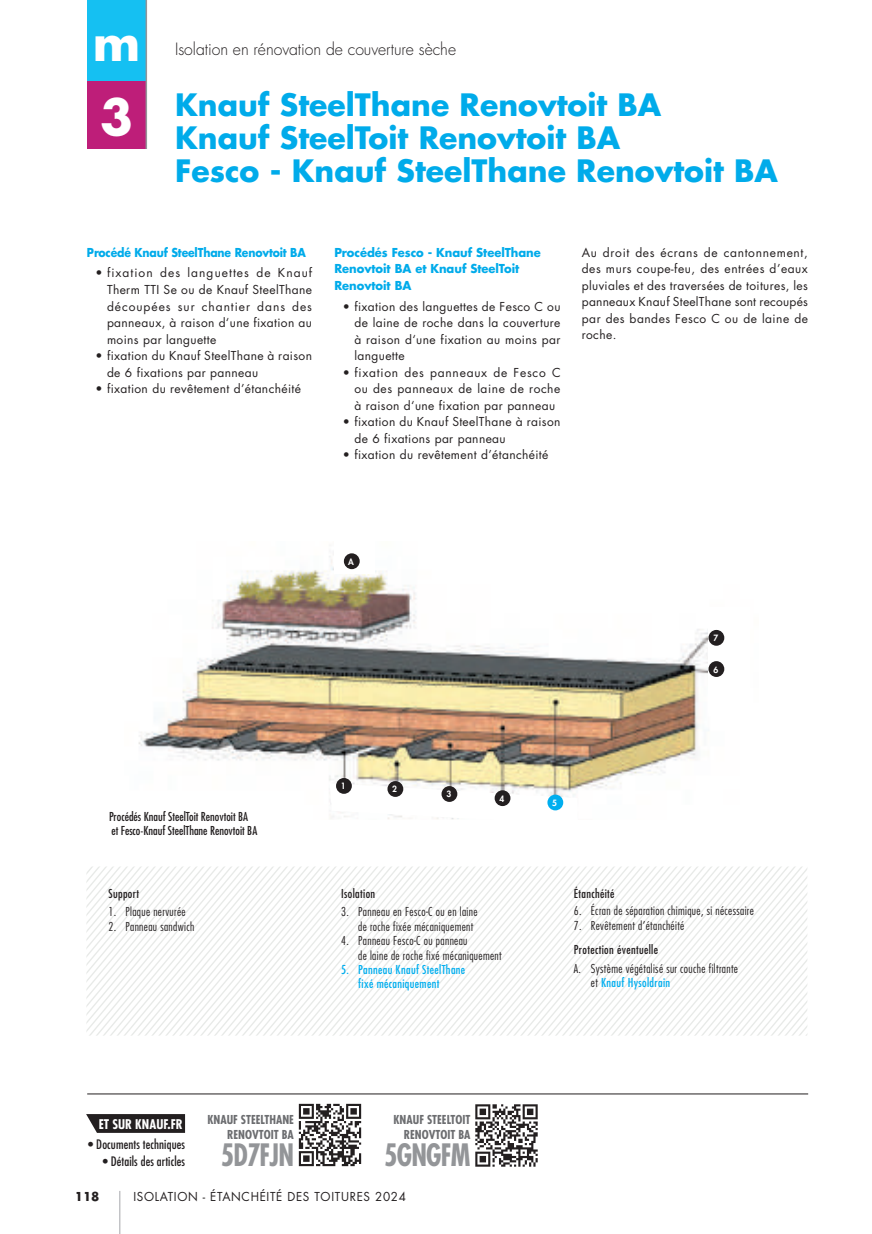
<style>
.page{position:relative;width:872px;height:1234px;background:#fff}
.page>*{position:absolute;margin:0;border:0;box-sizing:border-box;transform-origin:0 0}
.t1{font:700 48px "Futura Std";color:#fff}
.t2{font:700 30px/33px "Futura Std";color:#00abea}
.t3{font:700 condensed 30px "Futura Std";letter-spacing:-.03em;color:#939598;scale:.91 1}
.t4{font:300 16.5px "Futura Std";letter-spacing:-.005em;color:#231f20;scale:.96 1}
.t5{font:700 condensed 13.05px "Futura Std";color:#fff}
.t6{font:condensed 12.75px "Futura Std";letter-spacing:.01em;color:#231f20}
.t7{font:12px/16.5px "Futura Std";letter-spacing:.03em;color:#231f20;text-align:justify}
.t8{font:300 condensed 12px/14.4px "Futura Std";letter-spacing:.03em;color:#231f20}
.t9{font:700 12px/16.5px "Futura Std";letter-spacing:-.005em;color:#00abea;scale:.96 1}
.t10{font:condensed 12px/14.4px "Futura Std";color:#231f20}
.t11{font:700 condensed 12px/15px "Futura Std";color:#6c6d70;text-align:right}
.t12{font:condensed 12px "Futura Std";letter-spacing:.03em;color:#231f20}
.t13{font:condensed 12px/14.4px "Futura Std";letter-spacing:.03em;color:#00aeef}
.t14{font:12px "Futura Std";letter-spacing:.06em;color:#231f20}
.t15{font:700 12px "Futura Std";letter-spacing:-.005em;color:#00abea;scale:.9 1}
.t16{font:700 12px "Futura Std";color:#231f20}
.t17{font:800 8.4px "Futura Std";color:#fff}
.s1{font-weight:400;color:#00aeef}
</style>
<div class="page">
<div style="left:87px;top:0;width:59px;height:47px;background:#15c0f2"></div>
<div style="left:87px;top:81px;width:59px;height:68px;background:#be1e79"></div>
<div style="left:87px;top:13px;width:59px;height:68px;background:#15c0f2"></div>
<hr style="left:146px;top:0;width:1px;height:149px;background:#939598">
<hr style="left:119px;top:1190px;width:1px;height:43px;background:#bcbdc0">
<svg style="left:443px;top:866px;width:364px;height:169px"></svg>
<img style="left:138px;top:554px;width:570px;height:248px">
<div style="left:334px;top:537px;width:40px;height:36px;background:#fff"></div>
<svg style="left:330px;top:783px;width:247px;height:37px"></svg>
<div style="left:344px;top:553px;width:16px;height:16px;background:#231f20;border-radius:50%"></div>
<div style="left:708px;top:661px;width:16px;height:15px;background:#231f20;border-radius:50%"></div>
<div style="left:708px;top:629px;width:16px;height:16px;background:#231f20;border-radius:50%"></div>
<div style="left:387px;top:781px;width:16px;height:15px;background:#231f20;border-radius:50%"></div>
<div style="left:336px;top:777px;width:16px;height:16px;background:#231f20;border-radius:50%"></div>
<div style="left:547px;top:794px;width:16px;height:16px;background:#00aeef;border-radius:50%"></div>
<div style="left:494px;top:790px;width:16px;height:15px;background:#231f20;border-radius:50%"></div>
<div style="left:441px;top:785px;width:16px;height:16px;background:#231f20;border-radius:50%"></div>
<hr style="left:87px;top:1093px;width:721px;height:1px;background:#231f20">
<svg style="left:86px;top:1114px;width:99px;height:18px;background:#2f2b2c"></svg>
<img style="left:298px;top:1103px;width:64px;height:64px">
<img style="left:475px;top:1104px;width:63px;height:63px">
<h1 class="t1" style="left:93px;top:11px;width:49px">m</h1>
<h1 class="t1" style="left:100px;top:85px;width:34px">3</h1>
<h3 class="t4" style="left:175px;top:39px;width:294px">Isolation en rénovation de couverture sèche</h3>
<h2 class="t2" style="left:175px;top:88px;width:604px">Knauf SteelThane Renovtoit BA<br>Knauf SteelToit Renovtoit BA<br>Fesco - Knauf SteelThane Renovtoit BA</h2>
<p class="t15" style="left:87px;top:244px;width:245px">Procédé Knauf SteelThane Renovtoit BA</p>
<p class="t7" style="left:107px;top:265px;width:207px;text-indent:-12px">• fixation des languettes de Knauf Therm TTI Se ou de Knauf SteelThane découpées sur chantier dans des panneaux, à raison d‘une fixation au moins par languette</p>
<p class="t7" style="left:107px;top:347px;width:206px;text-indent:-12px">• fixation du Knauf SteelThane à raison de 6 fixations par panneau</p>
<p class="t7" style="left:95px;top:380px;width:207px">• fixation du revêtement d’étanchéité</p>
<p class="t9" style="left:334px;top:244px;width:217px">Procédés Fesco - Knauf SteelThane<br>Renovtoit BA et Knauf SteelToit<br>Renovtoit BA</p>
<p class="t7" style="left:354px;top:298px;width:208px;text-indent:-12px">• fixation des languettes de Fesco C ou de laine de roche dans la couverture à raison d‘une fixation au moins par languette</p>
<p class="t7" style="left:354px;top:364px;width:208px;text-indent:-12px">• fixation des panneaux de Fesco C ou des panneaux de laine de roche à raison d‘une fixation par panneau</p>
<p class="t7" style="left:354px;top:413px;width:208px;text-indent:-12px">• fixation du Knauf SteelThane à raison de 6 fixations par panneau</p>
<p class="t7" style="left:343px;top:446px;width:207px">• fixation du revêtement d’étanchéité</p>
<p class="t7" style="left:582px;top:244px;width:228px">Au droit des écrans de cantonnement, des murs coupe-feu, des entrées d’eaux pluviales et des traversées de toitures, les panneaux Knauf SteelThane sont recoupés par des bandes Fesco C ou de laine de roche.</p>
<p class="t17" style="left:348px;top:556px;width:7px">A</p>
<p class="t17" style="left:713px;top:632px;width:6px">7</p>
<p class="t17" style="left:713px;top:664px;width:6px">6</p>
<p class="t10" style="left:109px;top:809px;width:150px">Procédés Knauf SteelToit Renovtoit BA et Fesco-Knauf SteelThane Renovtoit BA</p>
<p class="t12" style="left:108px;top:885px;width:32px">Support</p>
<p class="t8" style="left:108px;top:904px;width:79px">1. Plaque nervurée</p>
<p class="t8" style="left:108px;top:918px;width:87px">2. Panneau sandwich</p>
<p class="t17" style="left:341px;top:780px;width:6px">1</p>
<p class="t17" style="left:392px;top:783px;width:6px">2</p>
<p class="t17" style="left:446px;top:788px;width:6px">3</p>
<p class="t17" style="left:499px;top:793px;width:6px">4</p>
<p class="t12" style="left:341px;top:885px;width:36px">Isolation</p>
<p class="t8" style="left:358px;top:904px;width:121px;text-indent:-17px">3. Panneau en Fesco-C ou en laine de roche fixée mécaniquement</p>
<p class="t8" style="left:358px;top:933px;width:145px;text-indent:-17px">4. Panneau Fesco-C ou panneau<br>de laine de roche fixé mécaniquement</p>
<p class="t13" style="left:358px;top:961px;width:109px;text-indent:-17px">5. Panneau Knauf SteelThane fixé mécaniquement</p>
<p class="t17" style="left:552px;top:797px;width:6px">5</p>
<p class="t12" style="left:574px;top:885px;width:42px">Étanchéité</p>
<p class="t8" style="left:574px;top:903px;width:181px">6. Écran de séparation chimique, si nécessaire</p>
<p class="t8" style="left:574px;top:918px;width:112px">7. Revêtement d’étanchéité</p>
<p class="t12" style="left:574px;top:942px;width:86px">Protection éventuelle</p>
<p class="t8" style="left:591px;top:960px;width:149px;text-indent:-17px">A. Système végétalisé sur couche filtrante et <span class="s1">Knauf Hysoldrain</span></p>
<p class="t5" style="left:99px;top:1115px;width:86px">ET SUR KNAUF.FR</p>
<p class="t6" style="left:88px;top:1136px;width:98px">• Documents techniques</p>
<p class="t6" style="left:103px;top:1153px;width:84px">• Détails des articles</p>
<p class="t11" style="left:207px;top:1111px;width:88px">KNAUF STEELTHANE<br>RENOVTOIT BA</p>
<h2 class="t3" style="left:221px;top:1135px;width:82px">5D7FJN</h2>
<p class="t11" style="left:393px;top:1111px;width:79px">KNAUF STEELTOIT<br>RENOVTOIT BA</p>
<h2 class="t3" style="left:384px;top:1135px;width:96px">5GNGFM</h2>
<p class="t16" style="left:75px;top:1187px;width:26px">118</p>
<p class="t14" style="left:133px;top:1188px;width:274px">ISOLATION - ÉTANCHÉITÉ DES TOITURES 2024</p>
</div>
